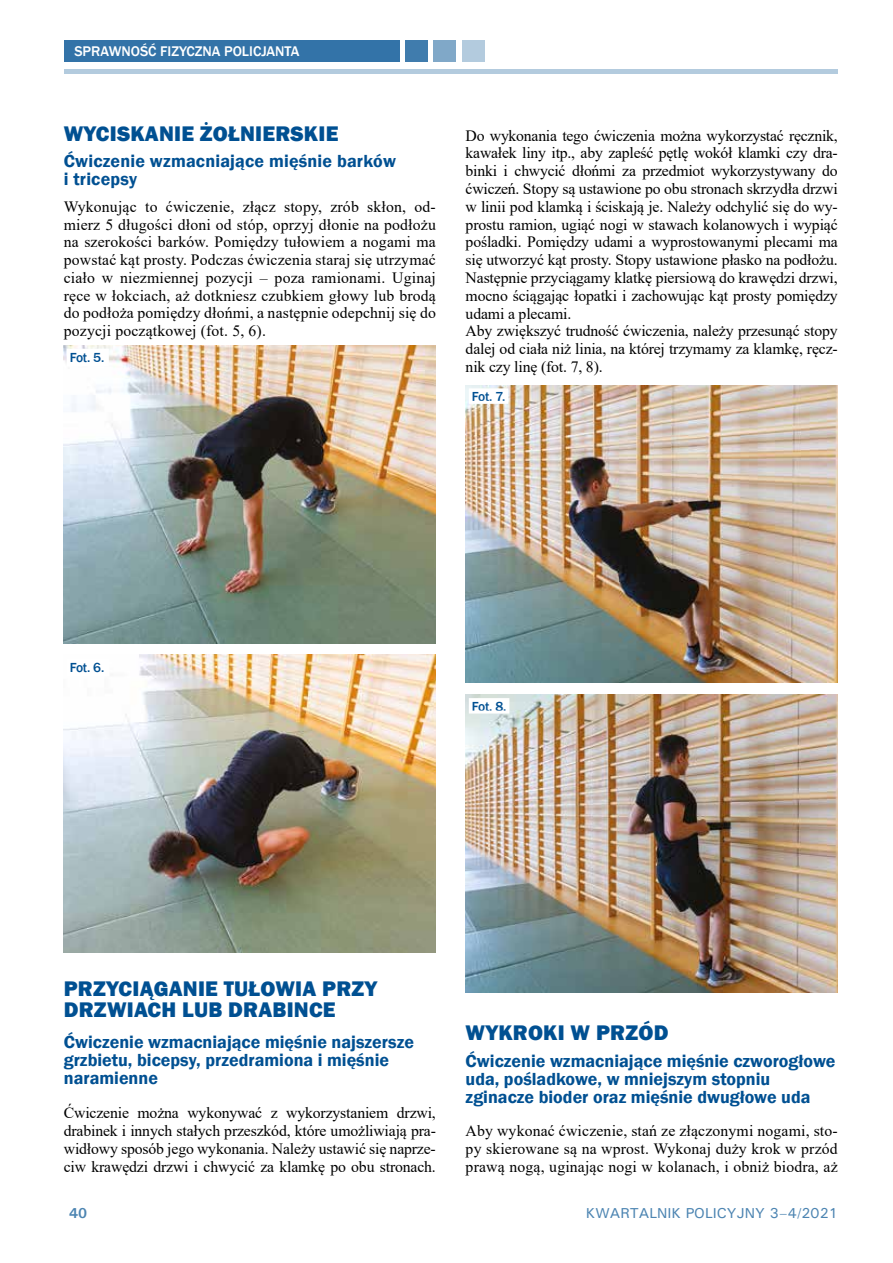
<style>
.page{position:relative;width:893px;height:1263px;background:#fff}
.page>*{position:absolute;margin:0;border:0;box-sizing:border-box;transform-origin:0 0}
.t1{font:800 21.75px/21px "Franklin Gothic";letter-spacing:.01em;color:#005092}
.t2{font:600 18px/18px "Franklin Gothic";color:#005092}
.t3{font:15.75px/17.9px "Times New Roman";letter-spacing:-.01em;color:#000;text-align:justify}
.t4{font:500 14.4px "Univers";color:#4d85b2}
.t5{font:500 14.4px "Franklin Gothic";color:#fff}
.t6{font:700 14.4px "Univers";color:#4d85b2}
.t7{font:500 13.5px "Franklin Gothic";letter-spacing:-.03em;color:#005092}
</style>
<div class="page">
<hr style="left:64px;top:70px;width:774px;height:4px;background:#b3cbde">
<div style="left:64px;top:41px;width:336px;height:21px;background:#3373a8"></div>
<div style="left:405px;top:41px;width:23px;height:21px;background:#407cad"></div>
<div style="left:433px;top:41px;width:23px;height:21px;background:#80a8c8"></div>
<div style="left:462px;top:41px;width:23px;height:21px;background:#b3cbde"></div>
<img style="left:466px;top:385px;width:372px;height:298px">
<img style="left:63px;top:345px;width:373px;height:298px">
<img style="left:63px;top:655px;width:373px;height:297px">
<img style="left:466px;top:695px;width:372px;height:297px">
<div style="left:68px;top:350px;width:39px;height:15px;background:#fff"></div>
<div style="left:470px;top:390px;width:37px;height:12px;background:#fff"></div>
<div style="left:469px;top:388px;width:39px;height:16px;border:3px solid #fff"></div>
<div style="left:68px;top:659px;width:40px;height:16px;background:#fff"></div>
<div style="left:470px;top:700px;width:38px;height:12px;background:#fff"></div>
<p class="t5" style="left:74px;top:43px;width:226px">SPRAWNOŚĆ FIZYCZNA POLICJANTA</p>
<h1 class="t1" style="left:64px;top:123px;width:276px">WYCISKANIE ŻOŁNIERSKIE</h1>
<p class="t2" style="left:64px;top:152px;width:334px">Ćwiczenie wzmacniające mięśnie barków i tricepsy</p>
<p class="t3" style="left:64px;top:197px;width:374px">Wykonując to ćwiczenie, złącz stopy, zrób skłon, od&shy;mierz 5 długości dłoni od stóp, oprzyj dłonie na podłożu na szerokości barków. Pomiędzy tułowiem a nogami ma powstać kąt prosty. Podczas ćwiczenia staraj się utrzymać ciało w niezmiennej pozycji – poza ramionami. Uginaj ręce w łokciach, aż dotkniesz czubkiem głowy lub brodą do podłoża pomiędzy dłońmi, a następnie odepchnij się do pozycji początkowej (fot. 5, 6).</p>
<p class="t7" style="left:70px;top:349px;width:36px">Fot. 5.</p>
<p class="t3" style="left:466px;top:126px;width:374px;text-align:left">Do wykonania tego ćwiczenia można wykorzystać ręcznik, kawałek liny itp., aby zapleść pętlę wokół klamki czy dra&shy;binki i chwycić dłońmi za przedmiot wykorzystywany do ćwiczeń. Stopy są ustawione po obu stronach skrzydła drzwi w linii pod klamką i ściskają je. Należy odchylić się do wy&shy;prostu ramion, ugiąć nogi w stawach kolanowych i wypiąć pośladki. Pomiędzy udami a wyprostowanymi plecami ma się utworzyć kąt prosty. Stopy ustawione płasko na podłożu.<br>Następnie przyciągamy klatkę piersiową do krawędzi drzwi, mocno ściągając łopatki i zachowując kąt prosty pomiędzy udami a plecami.<br>Aby zwiększyć trudność ćwiczenia, należy przesunąć stopy dalej od ciała niż linia, na której trzymamy za klamkę, ręcz&shy;nik czy linę (fot. 7, 8).</p>
<p class="t7" style="left:472px;top:388px;width:35px">Fot. 7.</p>
<p class="t7" style="left:70px;top:659px;width:36px">Fot. 6.</p>
<p class="t7" style="left:472px;top:698px;width:36px">Fot. 8.</p>
<h1 class="t1" style="left:64px;top:978px;width:315px">PRZYCIĄGANIE TUŁOWIA PRZY<br>DRZWIACH LUB DRABINCE</h1>
<p class="t2" style="left:64px;top:1033px;width:352px">Ćwiczenie wzmacniające mięśnie najszersze grzbietu, bicepsy, przedramiona i mięśnie naramienne</p>
<p class="t3" style="left:64px;top:1104px;width:374px">Ćwiczenie można wykonywać z wykorzystaniem drzwi, drabinek i innych stałych przeszkód, które umożliwiają pra&shy;widłowy sposób jego wykonania. Należy ustawić się naprze&shy;ciw krawędzi drzwi i chwycić za klamkę po obu stronach.</p>
<h1 class="t1" style="left:466px;top:1022px;width:204px">WYKROKI W PRZÓD</h1>
<p class="t2" style="left:466px;top:1052px;width:371px">Ćwiczenie wzmacniające mięśnie czworogłowe uda, pośladkowe, w mniejszym stopniu zginacze bioder oraz mięśnie dwugłowe uda</p>
<p class="t3" style="left:466px;top:1121px;width:374px">Aby wykonać ćwiczenie, stań ze złączonymi nogami, sto&shy;py skierowane są na wprost. Wykonaj duży krok w przód prawą nogą, uginając nogi w kolanach, i obniż biodra, aż</p>
<p class="t6" style="left:69px;top:1204px;width:20px">40</p>
<p class="t4" style="left:586px;top:1204px;width:253px">KWARTALNIK POLICYJNY 3–4/2021</p>
</div>
